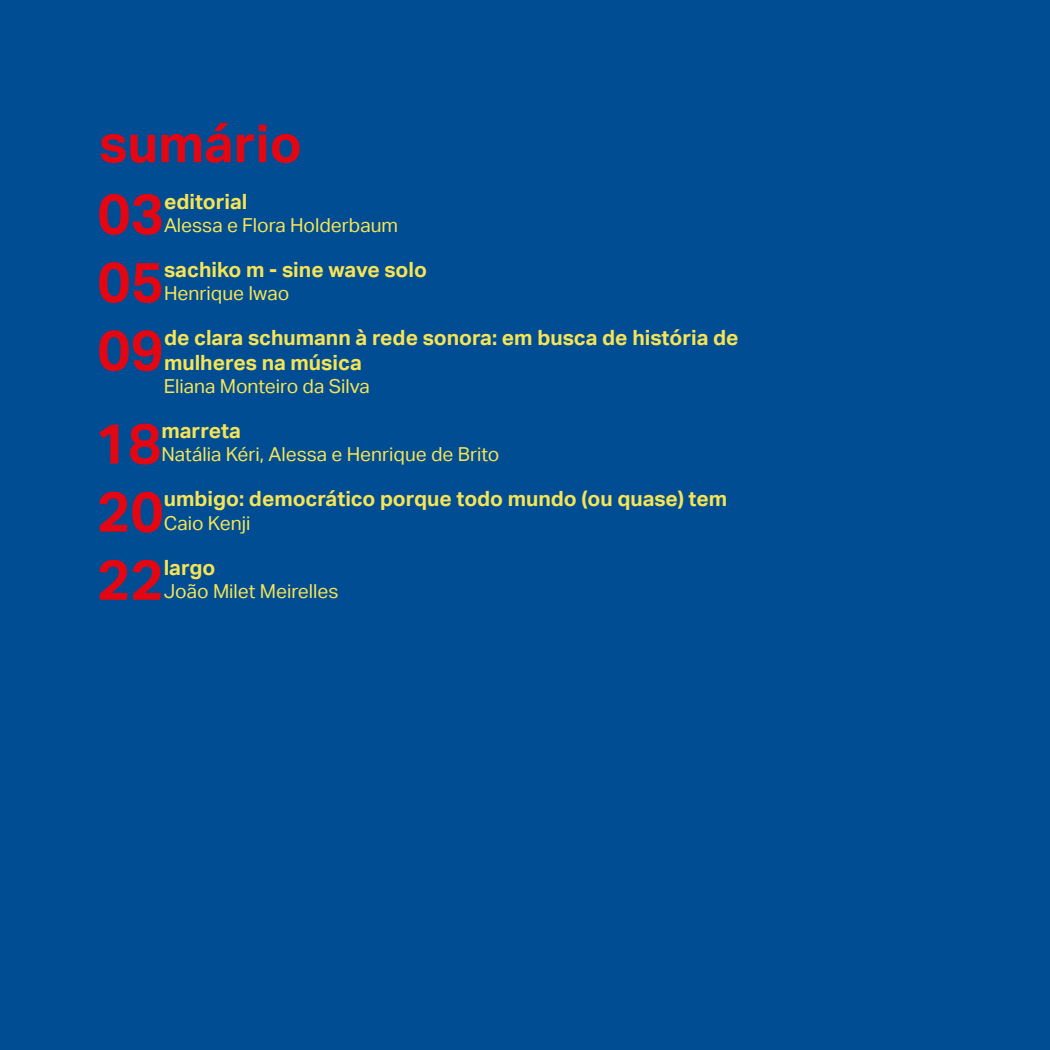
<style>
.page{position:relative;width:1050px;height:1050px;background:#004d93}
.page>*{position:absolute;margin:0;border:0;box-sizing:border-box;transform-origin:0 0}
.t1{font:700 56.35px "Aktiv Grotesk";color:#e30613}
.t2{font:700 52.5px "Aktiv Grotesk";color:#e30613}
.t3{font:700 21px/25.2px "Aktiv Grotesk";color:#f7e455}
.t4{font:19.25px "Aktiv Grotesk";color:#f7e455}
</style>
<div class="page">
<h2 class="t2" style="left:99px;top:113px;width:204px">sumário</h2>
<p class="t1" style="left:97px;top:182px;width:68px">03</p>
<p class="t3" style="left:164px;top:189px;width:85px">editorial</p>
<p class="t4" style="left:164px;top:214px;width:236px">Alessa e Flora Holderbaum</p>
<p class="t1" style="left:97px;top:250px;width:68px">05</p>
<p class="t3" style="left:164px;top:257px;width:265px">sachiko m - sine wave solo</p>
<p class="t4" style="left:164px;top:282px;width:127px">Henrique Iwao</p>
<p class="t1" style="left:97px;top:318px;width:68px">09</p>
<p class="t3" style="left:164px;top:325px;width:576px">de clara schumann à rede sonora: em busca de história de mulheres na música</p>
<p class="t4" style="left:164px;top:375px;width:208px">Eliana Monteiro da Silva</p>
<p class="t1" style="left:95px;top:411px;width:68px">18</p>
<p class="t3" style="left:161px;top:418px;width:81px">marreta</p>
<p class="t4" style="left:161px;top:444px;width:339px">Natália Kéri, Alessa e Henrique de Brito</p>
<p class="t1" style="left:97px;top:479px;width:68px">20</p>
<p class="t3" style="left:164px;top:487px;width:565px">umbigo: democrático porque todo mundo (ou quase) tem</p>
<p class="t4" style="left:164px;top:512px;width:88px">Caio Kenji</p>
<p class="t1" style="left:97px;top:547px;width:68px">22</p>
<p class="t3" style="left:164px;top:555px;width:53px">largo</p>
<p class="t4" style="left:164px;top:580px;width:176px">João Milet Meirelles</p>
</div>
